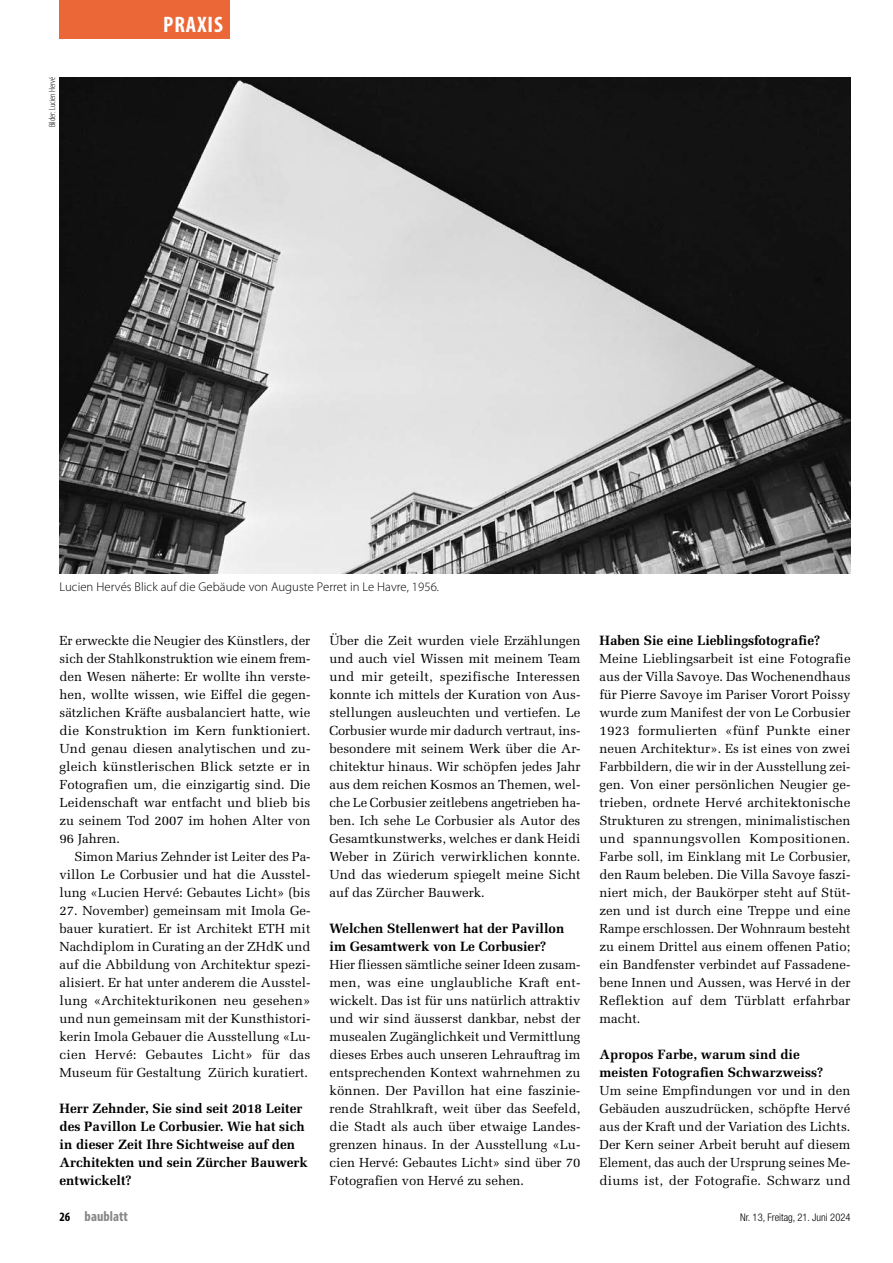
<style>
.page{position:relative;width:893px;height:1263px;background:#fff}
.page>*{position:absolute;margin:0;border:0;box-sizing:border-box;transform-origin:0 0}
.t1{font:700 condensed 22.5px "Myriad Pro";letter-spacing:.045em;color:#fff}
.t2{font:700 condensed 14.25px "Myriad Pro";color:#868786}
.t3{font:700 13.5px/18px "Melior LT Std";color:#000}
.t4{font:13.2px/18px "Melior LT Std";color:#000;text-align:justify}
.t5{font:300 12.75px "Myriad Pro";letter-spacing:.005em;color:#000}
.t6{font:300 condensed 10.5px "Helvetica Neue LT Pro";color:#000}
.t7{font:300 condensed 9px "Myriad Pro";color:#000}
.s1{font-size:12.75px;color:#000}
</style>
<div class="page">
<div style="left:60px;top:0;width:170px;height:38px;background:#ec6737"></div>
<img style="left:60px;top:77px;width:790px;height:496px">
<p class="t7" style="left:48px;top:127px;width:52px;rotate:-90deg">Bilder: Lucien Hervé</p>
<h1 class="t1" style="left:163px;top:10px;width:61px">PRAXIS</h1>
<p class="t5" style="left:60px;top:580px;width:381px">Lucien Hervés Blick auf die Gebäude von Auguste Perret in Le Havre, 1956.</p>
<p class="t4" style="left:60px;top:632px;width:252px">Er erweckte die Neugier des Künstlers, der sich der Stahlkonstruktion wie einem frem&shy;den Wesen näherte: Er wollte ihn verste&shy;hen, wollte wissen, wie Eiffel die gegen&shy;sätzlichen Kräfte ausbalanciert hatte, wie die Konstruktion im Kern funktioniert.<br>Und genau diesen analytischen und zu&shy;gleich künstlerischen Blick setzte er in Fotografien um, die einzigartig sind. Die Leidenschaft war entfacht und blieb bis zu seinem Tod 2007 im hohen Alter von 96 Jahren.</p>
<p class="t4" style="left:60px;top:848px;width:252px;text-indent:15px">Simon Marius Zehnder ist Leiter des Pa&shy;villon Le Corbusier und hat die Ausstel&shy;lung «Lucien Hervé: Gebautes Licht» (bis</p>
<p class="t4" style="left:60px;top:902px;width:252px">27. November) gemeinsam mit Imola Ge&shy;bauer kuratiert. Er ist Architekt ETH mit Nachdiplom in Curating an der ZHdK und auf die Abbildung von Architektur spezi&shy;alisiert. Er hat unter anderem die Ausstel&shy;lung «Architekturikonen neu gesehen» und nun gemeinsam mit der Kunsthistori&shy;kerin Imola Gebauer die Ausstellung «Lu&shy;cien Hervé: Gebautes Licht» für das Museum für Gestaltung Zürich kuratiert.</p>
<p class="t3" style="left:60px;top:1099px;width:250px">Herr Zehnder, Sie sind seit 2018 Leiter des Pavillon Le Corbusier. Wie hat sich in dieser Zeit Ihre Sichtweise auf den Architekten und sein Zürcher Bauwerk entwickelt?</p>
<p class="t4" style="left:330px;top:632px;width:252px">Über die Zeit wurden viele Erzählungen und auch viel Wissen mit meinem Team und mir geteilt, spezifische Interessen konnte ich mittels der Kuration von Aus&shy;stellungen ausleuchten und vertiefen. Le Corbusier wurde mir dadurch vertraut, ins&shy;besondere mit seinem Werk über die Ar&shy;chitektur hinaus. Wir schöpfen jedes Jahr aus dem reichen Kosmos an Themen, wel&shy;che Le Corbusier zeitlebens angetrieben ha&shy;ben. Ich sehe Le Corbusier als Autor des Gesamtkunstwerks, welches er dank Heidi Weber in Zürich verwirklichen konnte.<br>Und das wiederum spiegelt meine Sicht auf das Zürcher Bauwerk.</p>
<p class="t3" style="left:330px;top:919px;width:236px">Welchen Stellenwert hat der Pavillon im Gesamtwerk von Le Corbusier?</p>
<p class="t4" style="left:330px;top:956px;width:252px">Hier fliessen sämtliche seiner Ideen zusam&shy;men, was eine unglaubliche Kraft ent&shy;wickelt. Das ist für uns natürlich attraktiv und wir sind äusserst dankbar, nebst der musealen Zugänglichkeit und Vermittlung dieses Erbes auch unseren Lehrauftrag im entsprechenden Kontext wahrnehmen zu können. Der Pavillon hat eine faszinie&shy;rende Strahlkraft, weit über das Seefeld, die Stadt als auch über etwaige Landes&shy;grenzen hinaus. In der Ausstellung «Lu&shy;cien Hervé: Gebautes Licht» sind über 70<br>Fotografien von Hervé zu sehen.</p>
<p class="t3" style="left:600px;top:631px;width:222px">Haben Sie eine Lieblingsfotografie?</p>
<p class="t4" style="left:600px;top:650px;width:253px">Meine Lieblingsarbeit ist eine Fotografie aus der Villa Savoye. Das Wochenendhaus für Pierre Savoye im Pariser Vorort Poissy wurde zum Manifest der von Le Corbusier 1923 formulierten «fünf Punkte einer neuen Architektur». Es ist eines von zwei Farbbildern, die wir in der Ausstellung zei&shy;gen. Von einer persönlichen Neugier ge&shy;trieben, ordnete Hervé architektonische Strukturen zu strengen, minimalistischen und spannungsvollen Kompositionen.<br>Farbe soll, im Einklang mit Le Corbusier, den Raum beleben. Die Villa Savoye faszi&shy;niert mich, der Baukörper steht auf Stüt&shy;zen und ist durch eine Treppe und eine Rampe erschlossen. Der Wohnraum besteht zu einem Drittel aus einem offenen Patio; ein Bandfenster verbindet auf Fassadene&shy;bene Innen und Aussen, was Hervé in der Reflektion auf dem Türblatt erfahrbar macht.</p>
<p class="t3" style="left:600px;top:1045px;width:225px">Apropos Farbe, warum sind die meisten Fotografien Schwarzweiss?</p>
<p class="t4" style="left:600px;top:1082px;width:253px">Um seine Empfindungen vor und in den Gebäuden auszudrücken, schöpfte Hervé aus der Kraft und der Variation des Lichts.<br>Der Kern seiner Arbeit beruht auf diesem Element, das auch der Ursprung seines Me&shy;diums ist, der Fotografie. Schwarz und</p>
<p class="t2" style="left:60px;top:1207px;width:70px"><span class="s1">26</span> baublatt</p>
<p class="t6" style="left:740px;top:1211px;width:112px">Nr. 13, Freitag, 21. Juni 2024</p>
</div>
